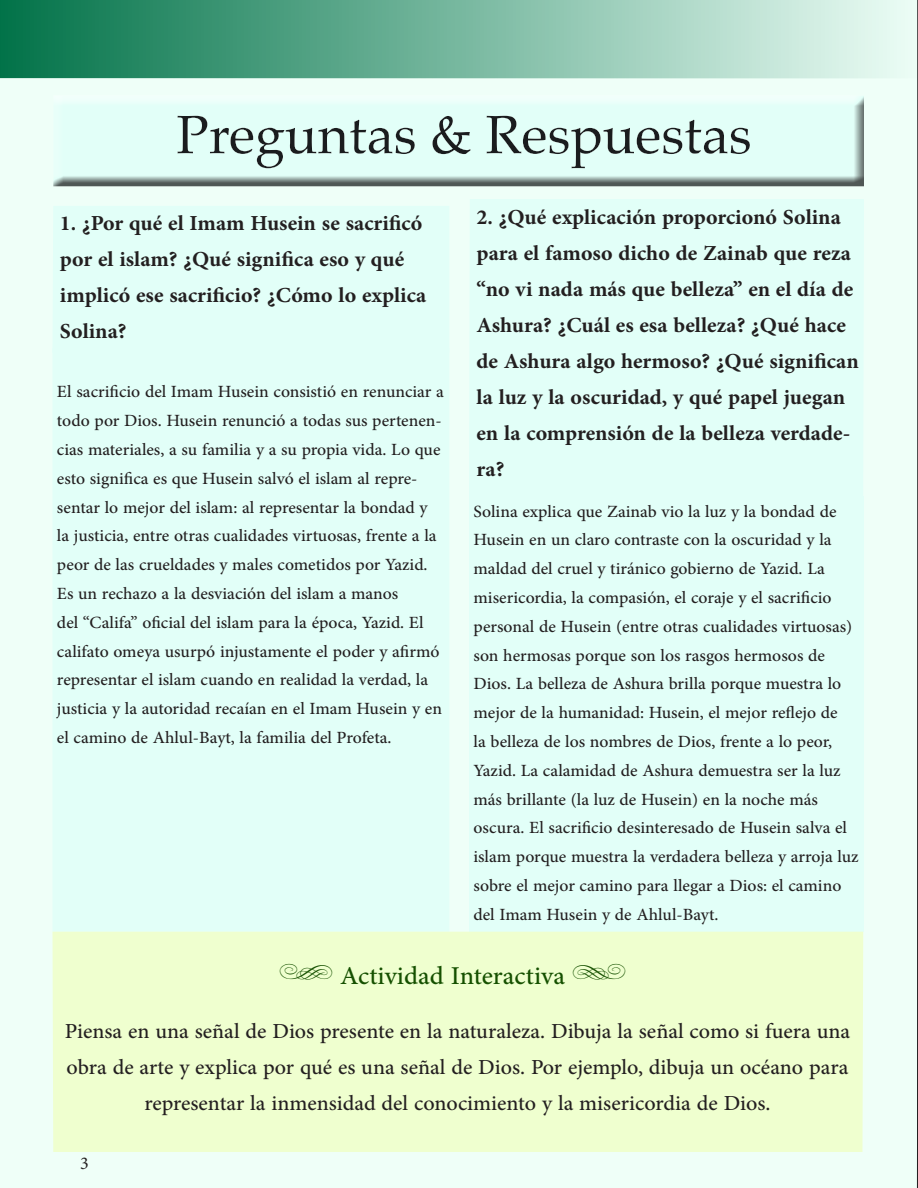
<style>
.page{position:relative;width:918px;height:1188px;background:#fff}
.page>*{position:absolute;margin:0;border:0;box-sizing:border-box;transform-origin:0 0}
.t1{font:36px "Adobe Arabic";color:#155000}
.t2{font:700 30px/36px "Adobe Arabic";color:#231f20}
.t3{font:30px/36px "Adobe Arabic";color:#231f20;text-align:center}
.t4{font:24px/28.8px "Adobe Arabic";color:#231f20}
.t5{font:18px "Minion Pro";color:#231f20}
.s1{font-family:"Nymphette"}
</style>
<div class="page">
<div style="left:0;top:78px;width:917px;height:1110px;background:#effff8"></div>
<svg style="left:917px;top:0;width:1px;height:1188px"></svg>
<div style="left:52px;top:89px;width:813px;height:94px;background:#effff8"></div>
<div style="left:52px;top:95px;width:813px;height:92px;background:#231f20;opacity:.75"></div>
<div style="left:0;top:0;width:917px;height:78px;background:linear-gradient(to right,#027249,#ecfdf6)"></div>
<div style="left:52px;top:206px;width:397px;height:142px;background:#e2fff8"></div>
<div style="left:52px;top:348px;width:397px;height:584px;background:#e2fff8"></div>
<div style="left:469px;top:199px;width:395px;height:297px;background:#e2fff8"></div>
<div style="left:469px;top:496px;width:394px;height:436px;background:#e2fff8"></div>
<div style="left:52px;top:932px;width:811px;height:220px;background:#efffcf"></div>
<svg style="left:280px;top:963px;width:52px;height:16px"></svg>
<p class="t2" style="left:60px;top:202px;width:368px">1. ¿Por qué el Imam Husein se sacrificó por el islam? ¿Qué significa eso y qué implicó ese sacrificio? ¿Cómo lo explica<br>Solina?</p>
<p class="t4" style="left:57px;top:375px;width:388px">El sacrificio del Imam Husein consistió en renunciar a todo por Dios. Husein renunció a todas sus pertenen&shy;cias materiales, a su familia y a su propia vida. Lo que esto significa es que Husein salvó el islam al repre&shy;sentar lo mejor del islam: al representar la bondad y la justicia, entre otras cualidades virtuosas, frente a la peor de las crueldades y males cometidos por Yazid.<br>Es un rechazo a la desviación del islam a manos<br>del “Califa” oficial del islam para la época, Yazid. El califato omeya usurpó injustamente el poder y afirmó representar el islam cuando en realidad la verdad, la justicia y la autoridad recaían en el Imam Husein y en el camino de Ahlul-Bayt, la familia del Profeta.</p>
<p class="t2" style="left:477px;top:195px;width:384px">2. ¿Qué explicación proporcionó Solina para el famoso dicho de Zainab que reza “no vi nada más que belleza” en el día de Ashura? ¿Cuál es esa belleza? ¿Qué hace de Ashura algo hermoso? ¿Qué significan la luz y la oscuridad, y qué papel juegan en la comprensión de la belleza verdade&shy;ra?</p>
<p class="t4" style="left:474px;top:494px;width:387px">Solina explica que Zainab vio la luz y la bondad de Husein en un claro contraste con la oscuridad y la maldad del cruel y tiránico gobierno de Yazid. La misericordia, la compasión, el coraje y el sacrificio personal de Husein (entre otras cualidades virtuosas) son hermosas porque son los rasgos hermosos de Dios. La belleza de Ashura brilla porque muestra lo mejor de la humanidad: Husein, el mejor reflejo de<br>la belleza de los nombres de Dios, frente a lo peor, Yazid. La calamidad de Ashura demuestra ser la luz más brillante (la luz de Husein) en la noche más oscura. El sacrificio desinteresado de Husein salva el islam porque muestra la verdadera belleza y arroja luz sobre el mejor camino para llegar a Dios: el camino del Imam Husein y de Ahlul-Bayt.</p>
<p class="t1" style="left:340px;top:950px;width:287px">Actividad Interactiva <span class="s1">f</span></p>
<p class="t3" style="left:65px;top:1010px;width:787px">Piensa en una señal de Dios presente en la naturaleza. Dibuja la señal como si fuera una obra de arte y explica por qué es una señal de Dios. Por ejemplo, dibuja un océano para representar la inmensidad del conocimiento y la misericordia de Dios.</p>
<p class="t5" style="left:80px;top:1151px;width:10px">3</p>
</div>
